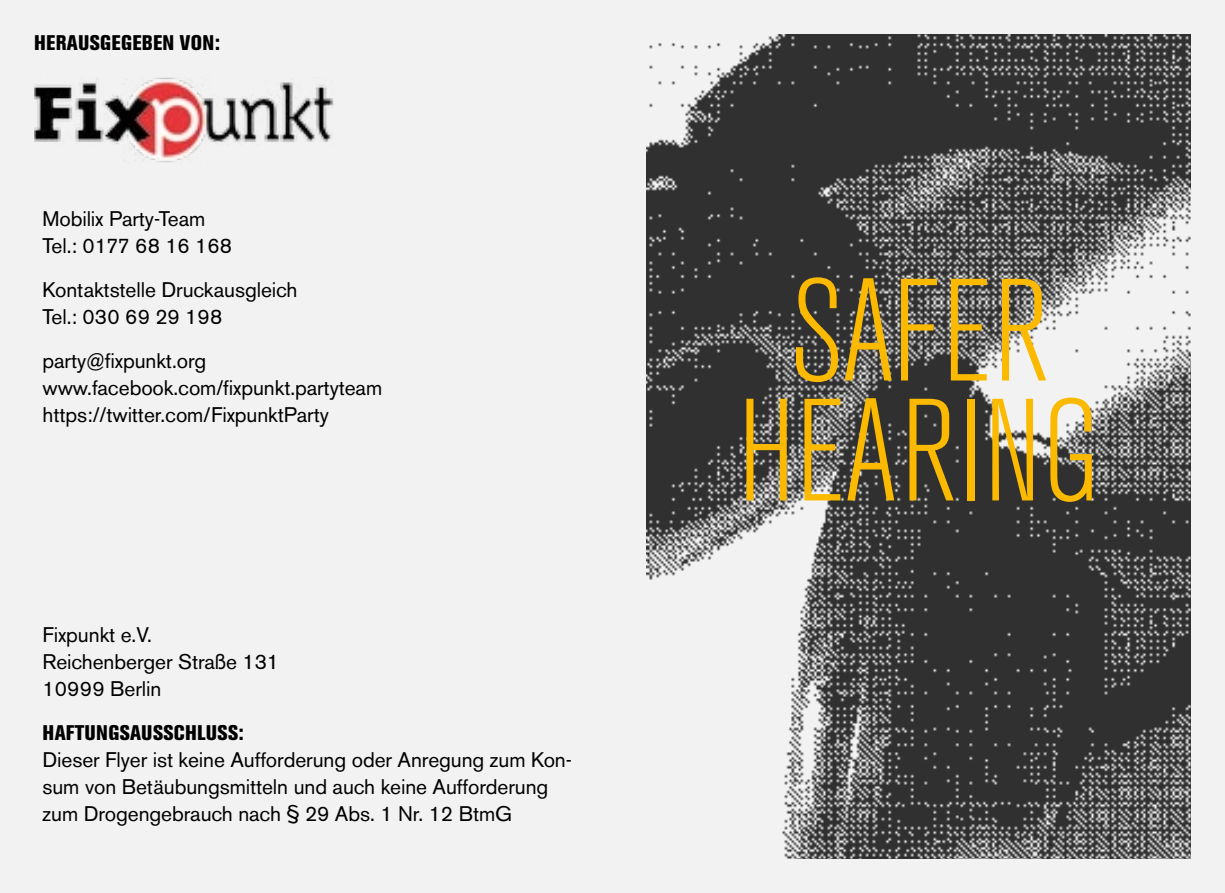
<style>
.page{position:relative;width:1225px;height:893px;background:#f2f2f2}
.page>*{position:absolute;margin:0;border:0;box-sizing:border-box;transform-origin:0 0}
.t1{font:300 condensed 144px/120px "Akzidenz Grotesk BE";letter-spacing:.005em;color:#fbba00;text-align:center}
.t2{font:21px/27px "Akzidenz Grotesk BE";letter-spacing:-.005em;color:#000}
.t3{font:800 condensed 21px "Akzidenz Grotesk BE";letter-spacing:.015em;color:#000}
</style>
<div class="page">
<img style="left:646px;top:34px;width:545px;height:825px">
<img style="left:34px;top:77px;width:299px;height:85px">
<p class="t3" style="left:34px;top:30px;width:188px">HERAUSGEGEBEN VON:</p>
<p class="t2" style="left:43px;top:205px;width:191px">Mobilix Party-Team<br>Tel.: 0177 68 16 168</p>
<p class="t2" style="left:43px;top:276px;width:256px">Kontaktstelle Druckausgleich<br>Tel.: 030 69 29 198</p>
<p class="t2" style="left:43px;top:347px;width:341px">party@fixpunkt.org www.facebook.com/fixpunkt.partyteam https://twitter.com/FixpunktParty</p>
<p class="t2" style="left:43px;top:621px;width:238px">Fixpunkt e.V.<br>Reichenberger Straße 131<br>10999 Berlin</p>
<p class="t3" style="left:43px;top:720px;width:203px">HAFTUNGSAUSSCHLUSS:</p>
<p class="t2" style="left:43px;top:746px;width:531px">Dieser Flyer ist keine Aufforderung oder Anregung zum Kon&shy;sum von Betäubungsmitteln und auch keine Aufforderung zum Drogengebrauch nach § 29 Abs. 1 Nr. 12 BtmG</p>
<h1 class="t1" style="left:738px;top:275px;width:363px">SAFER<br>HEARING</h1>
</div>
